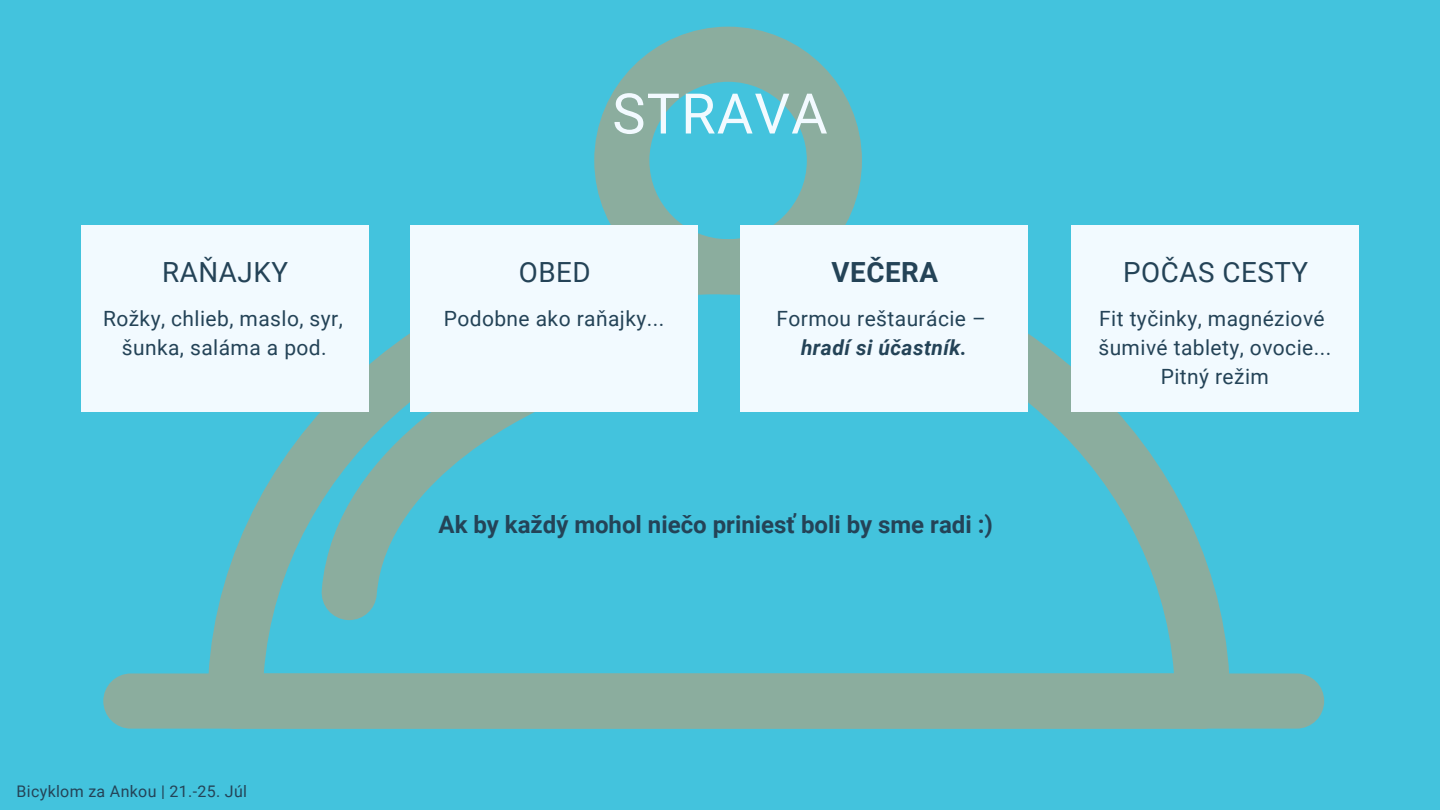
<style>
.page{position:relative;width:1440px;height:810px;background:#43c3dd}
.page>*{position:absolute;margin:0;border:0;box-sizing:border-box;transform-origin:0 0}
.t1{font:56px "Roboto";letter-spacing:.02em;color:#f2faff}
.t2{font:27.8px "Roboto";letter-spacing:.02em;color:#244357}
.t3{font:700 27.8px "Roboto";letter-spacing:.02em;color:#244357}
.t4{font:700 24px "Roboto";color:#244357}
.t5{font:21px/29.2px "Roboto";letter-spacing:.02em;color:#244357;text-align:center}
.t6{font:italic 700 21px "Roboto";letter-spacing:.02em;color:#244357}
.t7{font:16px "Roboto";letter-spacing:.02em;color:#244357}
</style>
<div class="page">
<svg style="left:208px;top:239px;width:1021px;height:434px"></svg>
<div style="left:1175px;top:673px;width:149px;height:56px;background:#8bad9e;border-radius:28px"></div>
<div style="left:103px;top:673px;width:160px;height:56px;background:#8bad9e;border-radius:28px"></div>
<div style="left:208px;top:673px;width:1022px;height:56px;background:#8bad9e;border-radius:28px"></div>
<svg style="left:594px;top:27px;width:268px;height:267px;fill:#8aaea1"></svg>
<svg style="left:321px;top:349px;width:248px;height:271px"></svg>
<div style="left:81px;top:225px;width:287px;height:187px;background:#f2faff"></div>
<div style="left:411px;top:225px;width:287px;height:187px;background:#f2faff"></div>
<div style="left:741px;top:225px;width:287px;height:187px;background:#f2faff"></div>
<div style="left:1072px;top:225px;width:287px;height:187px;background:#f2faff"></div>
<h2 class="t2" style="left:162px;top:256px;width:127px">RAŇAJKY</h2>
<p class="t5" style="left:103px;top:304px;width:241px">Rožky, chlieb, maslo, syr, šunka, saláma a pod.</p>
<h1 class="t1" style="left:612px;top:82px;width:217px">STRAVA</h1>
<h2 class="t2" style="left:519px;top:256px;width:73px">OBED</h2>
<h2 class="t3" style="left:831px;top:256px;width:108px">VEČERA</h2>
<p class="t5" style="left:444px;top:304px;width:222px">Podobne ako raňajky...</p>
<p class="t5" style="left:776px;top:304px;width:211px">Formou reštaurácie –</p>
<p class="t6" style="left:801px;top:335px;width:167px">hradí si účastník.</p>
<p class="t4" style="left:439px;top:510px;width:556px">Ak by každý mohol niečo priniesť boli by sme radi :)</p>
<p class="t7" style="left:17px;top:783px;width:232px">Bicyklom za Ankou | 21.-25. Júl</p>
<h2 class="t2" style="left:1123px;top:256px;width:187px">POČAS CESTY</h2>
<p class="t5" style="left:1098px;top:304px;width:234px">Fit tyčinky, magnéziové šumivé tablety, ovocie...<br>Pitný režim</p>
</div>
